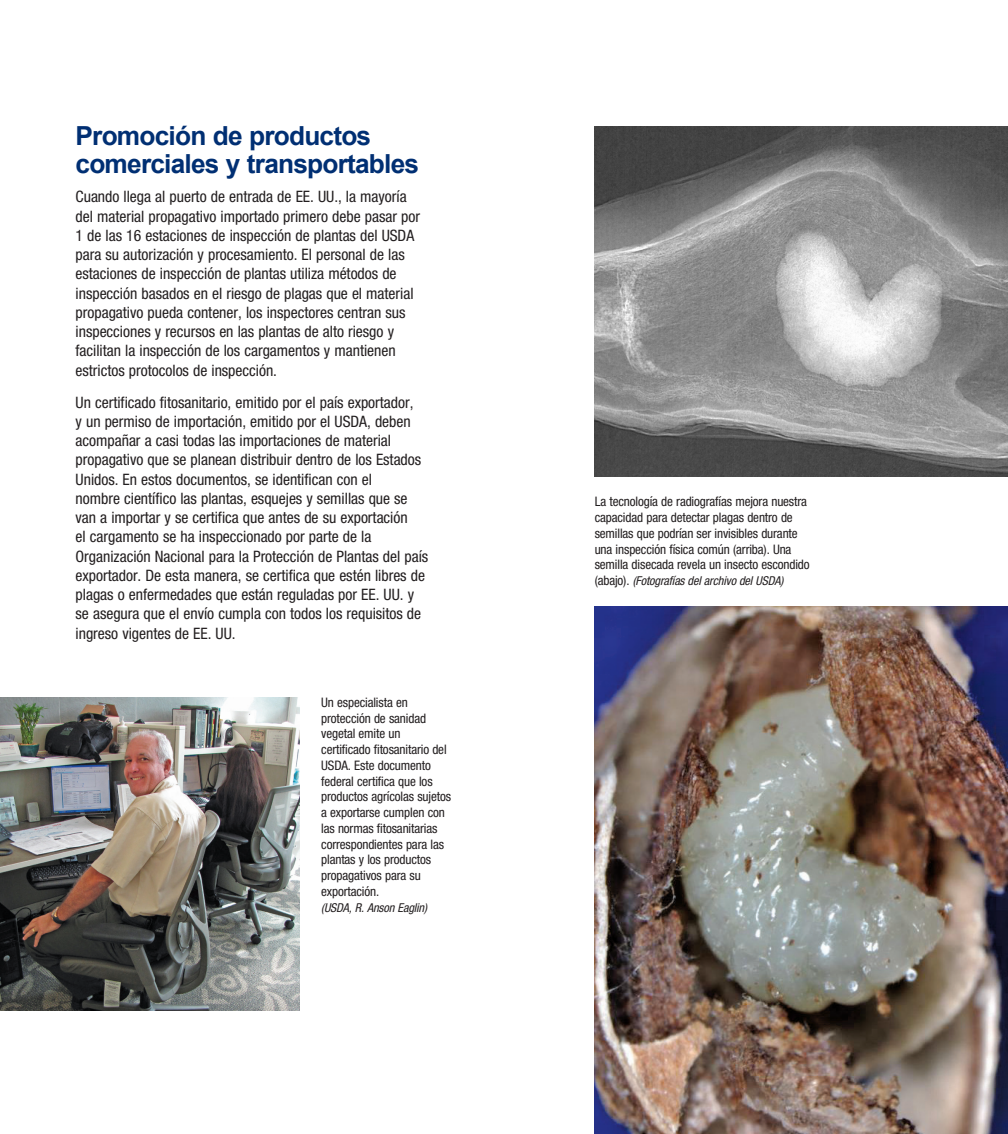
<style>
.page{position:relative;width:1008px;height:1134px;background:#fff}
.page>*{position:absolute;margin:0;border:0;box-sizing:border-box;transform-origin:0 0}
.Subhead{font:700 26.25px/28px "Arial";letter-spacing:-.03em;color:#002f73}
.Paragraphs{font:condensed 15.75px/19.2px "Helvetica Neue LT Std";color:#231f20}
.CUTLINES{font:condensed 13.12px/15.8px "Helvetica Neue LT Std";letter-spacing:-.01em;color:#231f20}
.CUTLINES-2{font:italic condensed 12.25px "Helvetica Neue LT Std";letter-spacing:-.01em;color:#231f20}
.s1{font-style:normal;font-size:13.12px}
</style>
<div class="page">
<img style="left:595px;top:126px;width:413px;height:351px">
<img style="left:595px;top:607px;width:413px;height:527px">
<img style="left:0;top:697px;width:299px;height:314px">
<p class="Subhead" style="left:76px;top:122px;width:345px">Promoción de productos comerciales y transportables</p>
<p class="Paragraphs" style="left:76px;top:187px;width:346px">Cuando llega al puerto de entrada de EE. UU., la mayoría del material propagativo importado primero debe pasar por 1 de las 16 estaciones de inspección de plantas del USDA para su autorización y procesamiento. El personal de las estaciones de inspección de plantas utiliza métodos de inspección basados en el riesgo de plagas que el material propagativo pueda contener, los inspectores centran sus inspecciones y recursos en las plantas de alto riesgo y facilitan la inspección de los cargamentos y mantienen estrictos protocolos de inspección.</p>
<p class="Paragraphs" style="left:76px;top:392px;width:354px">Un certificado fitosanitario, emitido por el país exportador,<br>y un permiso de importación, emitido por el USDA, deben acompañar a casi todas las importaciones de material propagativo que se planean distribuir dentro de los Estados Unidos. En estos documentos, se identifican con el<br>nombre científico las plantas, esquejes y semillas que se van a importar y se certifica que antes de su exportación<br>el cargamento se ha inspeccionado por parte de la Organización Nacional para la Protección de Plantas del país exportador. De esta manera, se certifica que estén libres de plagas o enfermedades que están reguladas por EE. UU. y se asegura que el envío cumpla con todos los requisitos de ingreso vigentes de EE. UU.</p>
<p class="CUTLINES" style="left:321px;top:694px;width:131px">Un especialista en protección de sanidad vegetal emite un certificado fitosanitario del<br>USDA. Este documento federal certifica que los productos agrícolas sujetos a exportarse cumplen con las normas fitosanitarias correspondientes para las plantas y los productos propagativos para su exportación.</p>
<p class="CUTLINES-2" style="left:321px;top:900px;width:107px">(USDA, R. Anson Eaglin)</p>
<p class="CUTLINES" style="left:595px;top:494px;width:217px">La tecnología de radiografías mejora nuestra capacidad para detectar plagas dentro de semillas que podrían ser invisibles durante una inspección física común (arriba). Una semilla disecada revela un insecto escondido</p>
<p class="CUTLINES-2" style="left:595px;top:574px;width:190px"><span class="s1">(abajo).</span> (Fotografías del archivo del USDA)</p>
</div>
